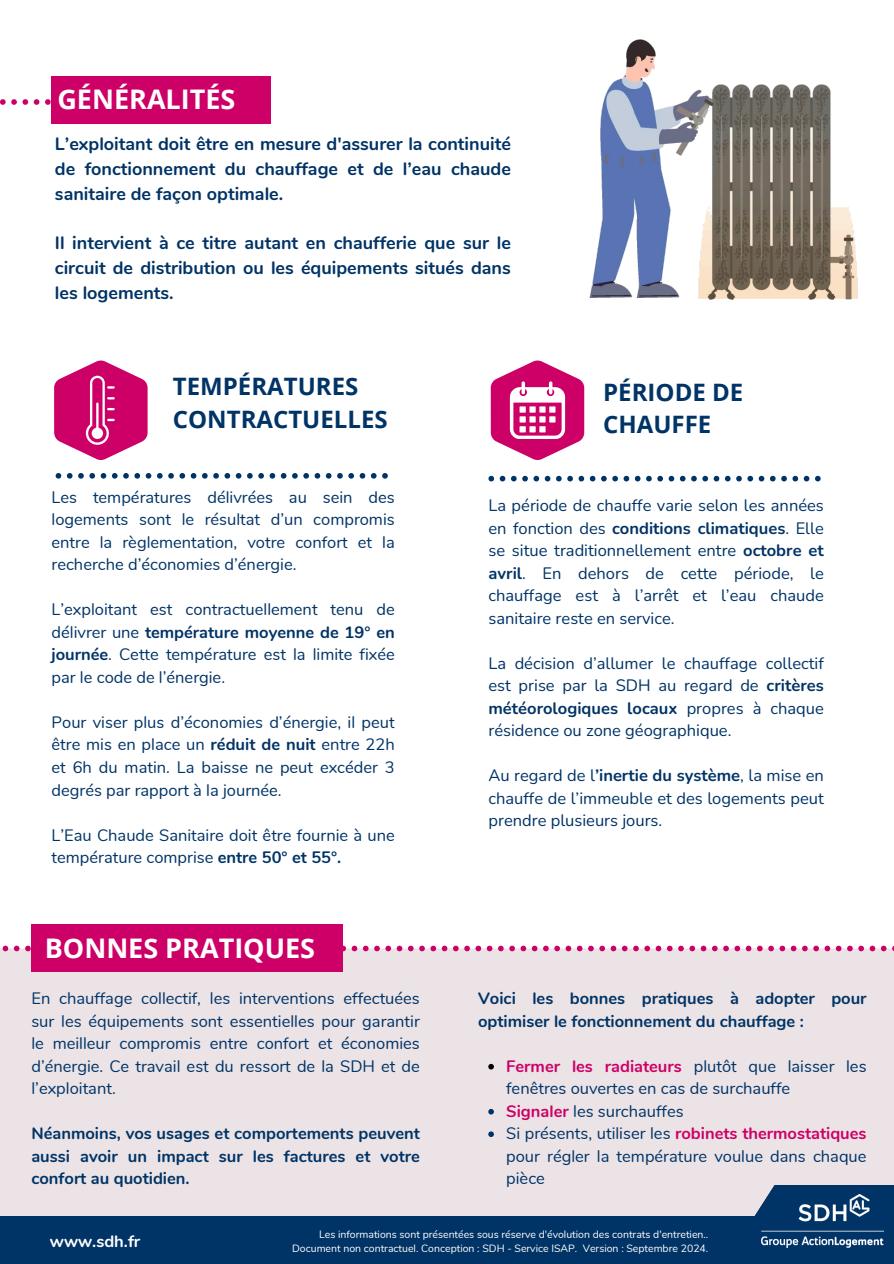
<style>
.page{position:relative;width:894px;height:1264px;background:#fff}
.page>*{position:absolute;margin:0;border:0;box-sizing:border-box;transform-origin:0 0}
.t1{font:700 27px "Open Sans";color:#fff}
.t2{font:700 24px/32.7px "Open Sans";color:#036}
.t3{font:700 18px/24.8px "Nunito";color:#036;text-align:justify}
.t4{font:16.5px/22.5px "Nunito";color:#036;text-align:justify}
.t5{font:700 16.5px/22.5px "Nunito";color:#036;text-align:justify}
.t6{font:700 16.5px "Nunito";color:#fff}
.t7{font:10.5px "Nunito";color:#fff}
.s1{font-weight:700}
.s2{font-weight:700;color:#c06}
</style>
<div class="page">
<div style="left:0;top:951px;width:893px;height:265px;background:#ebe3e6"></div>
<svg style="left:0;top:945px;width:893px;height:6px"></svg>
<div style="left:0;top:1216px;width:893px;height:47px;background:#036"></div>
<svg style="left:746px;top:1184px;width:28px;height:32px"></svg>
<div style="left:774px;top:1184px;width:119px;height:79px;background:#036"></div>
<img style="left:760px;top:1194px;width:123px;height:53px">
<div style="left:52px;top:76px;width:219px;height:47px;background:#c06"></div>
<svg style="left:0;top:99px;width:51px;height:6px"></svg>
<div style="left:31px;top:924px;width:312px;height:48px;background:#c06"></div>
<svg style="left:488px;top:476px;width:332px;height:5px"></svg>
<svg style="left:56px;top:473px;width:331px;height:5px"></svg>
<svg style="left:54px;top:360px;width:93px;height:99px"></svg>
<svg style="left:490px;top:360px;width:94px;height:99px"></svg>
<img style="left:589px;top:39px;width:269px;height:261px">
<svg style="left:488px;top:1063px;width:6px;height:6px"></svg>
<svg style="left:488px;top:1108px;width:6px;height:6px"></svg>
<svg style="left:488px;top:1131px;width:6px;height:5px"></svg>
<h3 class="t1" style="left:57px;top:81px;width:179px">GÉNÉRALITÉS</h3>
<h4 class="t3" style="left:55px;top:132px;width:457px">L’exploitant doit être en mesure d'assurer la continuité de fonctionnement du chauffage et de l’eau chaude sanitaire de façon optimale.</h4>
<h1 class="t3" style="left:55px;top:231px;width:457px">Il intervient à ce titre autant en chaufferie que sur le circuit de distribution ou les équipements situés dans les logements.</h1>
<h4 class="t2" style="left:173px;top:369px;width:216px">TEMPÉRATURES<br>CONTRACTUELLES</h4>
<h4 class="t2" style="left:603px;top:375px;width:142px">PÉRIODE DE<br>CHAUFFE</h4>
<p class="t4" style="left:52px;top:486px;width:344px">Les températures délivrées au sein des logements sont le résultat d’un compromis entre la règlementation, votre confort et la recherche d’économies d’énergie.</p>
<p class="t4" style="left:52px;top:598px;width:344px">L’exploitant est contractuellement tenu de délivrer une <span class="s1">température moyenne de 19° en journée</span>. Cette température est la limite fixée par le code de l’énergie.</p>
<p class="t4" style="left:52px;top:711px;width:344px">Pour viser plus d’économies d’énergie, il peut être mis en place un <span class="s1">réduit de nuit</span> entre 22h et 6h du matin. La baisse ne peut excéder 3 degrés par rapport à la journée.</p>
<h2 class="t4" style="left:52px;top:823px;width:344px">L’Eau Chaude Sanitaire doit être fournie à une température comprise <span class="s1">entre 50° et 55°.</span></h2>
<h3 class="t1" style="left:45px;top:929px;width:272px">BONNES PRATIQUES</h3>
<h4 class="t4" style="left:31px;top:987px;width:390px">En chauffage collectif, les interventions effectuées sur les équipements sont essentielles pour garantir le meilleur compromis entre confort et économies d’énergie. Ce travail est du ressort de la SDH et de l’exploitant.</h4>
<h3 class="t5" style="left:31px;top:1122px;width:390px">Néanmoins, vos usages et comportements peuvent aussi avoir un impact sur les factures et votre confort au quotidien.</h3>
<h4 class="t4" style="left:488px;top:494px;width:337px">La période de chauffe varie selon les années en fonction des <span class="s1">conditions climatiques</span>. Elle se situe traditionnellement entre <span class="s1">octobre et avril</span>. En dehors de cette période, le chauffage est à l’arrêt et l’eau chaude sanitaire reste en service.</h4>
<h4 class="t4" style="left:488px;top:652px;width:337px">La décision d’allumer le chauffage collectif est prise par la SDH au regard de <span class="s1">critères météorologiques locaux</span> propres à chaque résidence ou zone géographique.</h4>
<p class="t4" style="left:488px;top:764px;width:337px">Au regard de l<span class="s1">’inertie du système</span>, la mise en chauffe de l’immeuble et des logements peut prendre plusieurs jours.</p>
<h3 class="t5" style="left:478px;top:987px;width:390px">Voici les bonnes pratiques à adopter pour optimiser le fonctionnement du chauffage :</h3>
<p class="t4" style="left:506px;top:1055px;width:362px"><span class="s2">Fermer les radiateurs</span> plutôt que laisser les fenêtres ouvertes en cas de surchauffe</p>
<p class="t4" style="left:506px;top:1100px;width:179px"><span class="s2">Signaler</span> les surchauffes</p>
<p class="t4" style="left:506px;top:1122px;width:362px">Si présents, utiliser les <span class="s2">robinets thermostatiques </span>pour régler la température voulue dans chaque pièce</p>
<h4 class="t6" style="left:50px;top:1230px;width:92px">www.sdh.fr</h4>
<h2 class="t7" style="left:319px;top:1227px;width:390px">Les informations sont présentées sous réserve d'évolution des contrats d'entretien..</h2>
<h4 class="t7" style="left:292px;top:1241px;width:417px">Document non contractuel. Conception : SDH - Service ISAP. Version : Septembre 2024.</h4>
</div>
